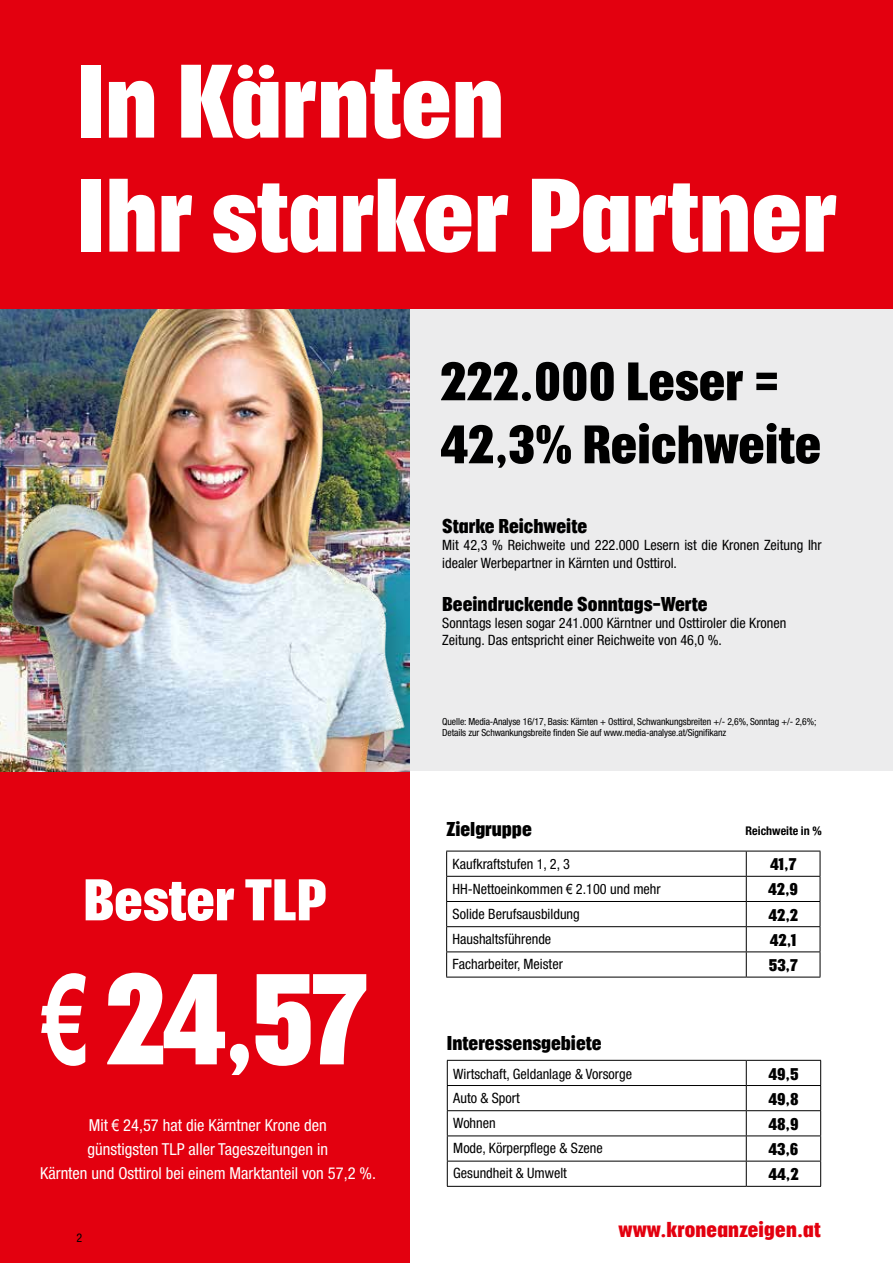
<style>
.page{position:relative;width:893px;height:1263px;background:#fff}
.page>*{position:absolute;margin:0;border:0;box-sizing:border-box;transform-origin:0 0}
.t1{font:700 condensed 125.25px "Placard";color:#fff}
.t2{font:700 condensed 101.1px/114px "Placard";color:#fff}
.t3{font:700 condensed 57px "Placard";color:#fff}
.t4{font:700 condensed 52.5px/63px "Placard";color:#000}
.t5{font:700 condensed 21px "Placard";letter-spacing:.01em;color:#e3000f}
.t6{font:700 condensed 19.5px "Placard";color:#000}
.t7{font:condensed 16.5px/24px "Helvetica Neue";color:#fff;text-align:center}
.t8{font:700 condensed 16.5px "Placard";color:#000}
.t9{font:condensed 14.25px/17.1px "Helvetica Neue";color:#000}
.t10{font:700 condensed 12px "Helvetica Neue";color:#000}
.t11{font:condensed 12px "Helvetica Neue";color:#000}
.t12{font:condensed 9.75px/11.7px "Helvetica Neue";letter-spacing:-.01em;color:#000}
.s1{font-family:"Arial Narrow";font-stretch:normal}
</style>
<div class="page">
<div style="left:0;top:0;width:893px;height:770px;background:#e3000f"></div>
<div style="left:26px;top:309px;width:867px;height:463px;background:#ececed"></div>
<div style="left:0;top:772px;width:410px;height:491px;background:#e3000f"></div>
<hr style="left:446px;top:851px;width:300px;height:1px;background:#000">
<hr style="left:746px;top:851px;width:74px;height:1px;background:#000">
<hr style="left:446px;top:876px;width:300px;height:1px;background:#000">
<hr style="left:746px;top:876px;width:74px;height:1px;background:#000">
<hr style="left:446px;top:901px;width:300px;height:1px;background:#000">
<hr style="left:746px;top:901px;width:74px;height:1px;background:#000">
<hr style="left:446px;top:926px;width:300px;height:1px;background:#000">
<hr style="left:746px;top:926px;width:74px;height:1px;background:#000">
<hr style="left:446px;top:951px;width:300px;height:1px;background:#000">
<svg style="left:446px;top:851px;width:1px;height:126px"></svg>
<hr style="left:746px;top:951px;width:74px;height:1px;background:#000">
<svg style="left:746px;top:851px;width:1px;height:126px"></svg>
<svg style="left:820px;top:851px;width:1px;height:126px"></svg>
<hr style="left:446px;top:977px;width:300px;height:1px;background:#000">
<hr style="left:746px;top:977px;width:74px;height:1px;background:#000">
<hr style="left:447px;top:1060px;width:299px;height:1px;background:#000">
<hr style="left:746px;top:1060px;width:75px;height:1px;background:#000">
<hr style="left:447px;top:1085px;width:299px;height:1px;background:#000">
<hr style="left:746px;top:1085px;width:75px;height:1px;background:#000">
<hr style="left:447px;top:1110px;width:299px;height:1px;background:#000">
<hr style="left:746px;top:1110px;width:75px;height:1px;background:#000">
<hr style="left:447px;top:1135px;width:299px;height:1px;background:#000">
<hr style="left:746px;top:1135px;width:75px;height:1px;background:#000">
<hr style="left:447px;top:1161px;width:299px;height:1px;background:#000">
<svg style="left:447px;top:1061px;width:1px;height:125px"></svg>
<hr style="left:746px;top:1161px;width:75px;height:1px;background:#000">
<svg style="left:746px;top:1061px;width:1px;height:125px"></svg>
<svg style="left:820px;top:1061px;width:1px;height:125px"></svg>
<hr style="left:447px;top:1186px;width:299px;height:1px;background:#000">
<hr style="left:746px;top:1186px;width:75px;height:1px;background:#000">
<div style="left:0;top:309px;width:410px;height:463px;background:#000;opacity:.2"></div>
<h2 class="t2" style="left:77px;top:43px;width:761px">In Kärnten<br>Ihr starker Partner</h2>
<h3 class="t4" style="left:440px;top:349px;width:383px">222.000 Leser =<br>42,3% Reichweite</h3>
<h3 class="t6" style="left:442px;top:516px;width:146px">Starke Reichweite</h3>
<p class="t9" style="left:442px;top:537px;width:381px">Mit 42,3 % Reichweite und 222.000 Lesern ist die Kronen Zeitung Ihr idealer Werbepartner in Kärnten und Osttirol.</p>
<h3 class="t6" style="left:442px;top:593px;width:267px">Beeindruckende Sonntags-Werte</h3>
<p class="t9" style="left:442px;top:614px;width:346px">Sonntags lesen sogar 241.000 Kärntner und Osttiroler die Kronen<br>Zeitung. Das entspricht einer Reichweite von 46,0 %.</p>
<p class="t12" style="left:442px;top:715px;width:376px">Quelle: Media-Analyse 16/17, Basis: Kärnten + Osttirol, Schwankungsbreiten +/- 2,6%, Sonntag +/- 2,6%;<br>Details zur Schwankungsbreite finden Sie auf www.media-analyse.at/Signifikanz</p>
<h3 class="t3" style="left:83px;top:869px;width:245px">Bester TLP</h3>
<h1 class="t1" style="left:43px;top:952px;width:325px"><span class="s1">€</span> 24,57</h1>
<p class="t7" style="left:40px;top:1113px;width:337px">Mit <span class="s1">€</span> 24,57 hat die Kärntner Krone den<br>günstigsten TLP aller Tageszeitungen in<br>Kärnten und Osttirol bei einem Marktanteil von 57,2 %.</p>
<p class="t11" style="left:77px;top:1231px;width:7px">2</p>
<h3 class="t6" style="left:446px;top:818px;width:87px">Zielgruppe</h3>
<p class="t10" style="left:746px;top:824px;width:78px">Reichweite in %</p>
<p class="t9" style="left:453px;top:856px;width:119px">Kaufkraftstufen 1, 2, 3</p>
<p class="t8" style="left:770px;top:855px;width:28px">41,7</p>
<p class="t9" style="left:453px;top:880px;width:210px">HH-Nettoeinkommen <span class="s1">€</span> 2.100 und mehr</p>
<p class="t8" style="left:768px;top:881px;width:32px">42,9</p>
<p class="t9" style="left:453px;top:905px;width:129px">Solide Berufsausbildung</p>
<p class="t8" style="left:768px;top:906px;width:31px">42,2</p>
<p class="t9" style="left:453px;top:930px;width:100px">Haushaltsführende</p>
<p class="t8" style="left:770px;top:931px;width:28px">42,1</p>
<p class="t9" style="left:453px;top:955px;width:112px">Facharbeiter, Meister</p>
<p class="t8" style="left:769px;top:956px;width:30px">53,7</p>
<h3 class="t6" style="left:447px;top:1033px;width:156px">Interessensgebiete</h3>
<p class="t9" style="left:453px;top:1065px;width:180px">Wirtschaft, Geldanlage &amp; Vorsorge</p>
<p class="t8" style="left:768px;top:1065px;width:32px">49,5</p>
<p class="t9" style="left:453px;top:1089px;width:68px">Auto &amp; Sport</p>
<p class="t8" style="left:768px;top:1090px;width:32px">49,8</p>
<p class="t9" style="left:453px;top:1114px;width:44px">Wohnen</p>
<p class="t8" style="left:768px;top:1115px;width:32px">48,9</p>
<p class="t9" style="left:453px;top:1139px;width:151px">Mode, Körperpflege &amp; Szene</p>
<p class="t8" style="left:768px;top:1140px;width:32px">43,6</p>
<p class="t9" style="left:453px;top:1165px;width:115px">Gesundheit &amp; Umwelt</p>
<p class="t8" style="left:768px;top:1165px;width:32px">44,2</p>
<h3 class="t5" style="left:618px;top:1218px;width:204px">www.kroneanzeigen.at</h3>
</div>
